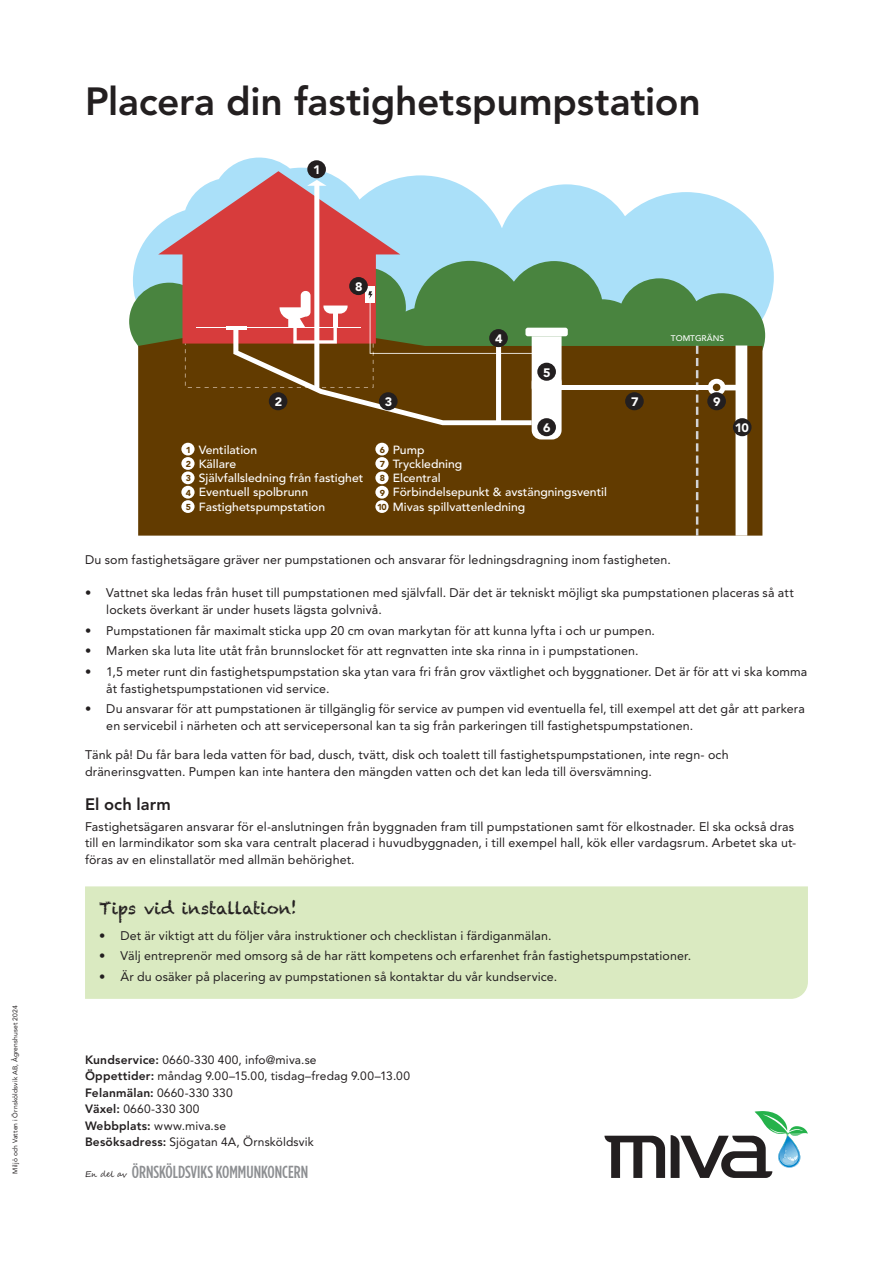
<style>
.page{position:relative;width:893px;height:1263px;background:#fff}
.page>*{position:absolute;margin:0;border:0;box-sizing:border-box;transform-origin:0 0}
.Rubrik_1{font:800 39px "Avenir LT Std";letter-spacing:-.005em;color:#231f20}
.t1{font:500 17.55px "Gotham Condensed";color:#8d8f92}
.Rubrik_2{font:16.5px "Chalkduster";letter-spacing:-.01em;color:#231f20}
.Rubrik_2-2{font:800 16.5px "Avenir LT Std";letter-spacing:.005em;color:#231f20}
.Brödtext__första_stycket{font:12.45px/16.5px "Avenir LT Std";letter-spacing:.01em;color:#231f20}
.t2{font:900 12.15px "Avenir LT Std";color:#fff}
.t3{font:12px/16.5px "Avenir LT Std";letter-spacing:.015em;color:#231f20}
.t4{font:500 11.85px/14.1px "Avenir LT Std";color:#fff}
.t5{font:900 8.7px/14.4px "Avenir LT Std";color:#623b00;text-align:justify}
.t6{font:500 8.1px "Avenir LT Std";color:#fff}
.t7{font:6.75px "Avenir LT Std";letter-spacing:.02em;color:#231f20}
.s1{font-weight:800}
.s2{font-family:"Segoe Script";font-weight:400;font-size:8.1px;color:#231f20}
</style>
<div class="page">
<svg style="left:604px;top:1136px;width:61px;height:42px"></svg>
<svg style="left:671px;top:1111px;width:137px;height:67px"></svg>
<svg style="left:136px;top:158px;width:638px;height:263px"></svg>
<svg style="left:129px;top:260px;width:636px;height:124px;background:#73aa89"></svg>
<div style="left:138px;top:338px;width:624px;height:198px;background:#623b00"></div>
<div style="left:525px;top:328px;width:43px;height:8px;background:#fff;border-radius:2px"></div>
<svg style="left:696px;top:346px;width:2px;height:190px"></svg>
<div style="left:562px;top:385px;width:150px;height:5px;background:#fff"></div>
<svg style="left:708px;top:345px;width:39px;height:191px"></svg>
<div style="left:532px;top:373px;width:30px;height:66px;background:#fff;border-radius:9px"></div>
<div style="left:537px;top:418px;width:19px;height:18px;background:#231f20;border-radius:50%"></div>
<div style="left:625px;top:392px;width:19px;height:18px;background:#231f20;border-radius:50%"></div>
<div style="left:707px;top:392px;width:19px;height:18px;background:#231f20;border-radius:50%"></div>
<div style="left:733px;top:418px;width:18px;height:18px;background:#231f20;border-radius:50%"></div>
<div style="left:307px;top:160px;width:19px;height:18px;background:#231f20;border-radius:50%"></div>
<div style="left:181px;top:443px;width:14px;height:12px;background:#fff;border-radius:50%"></div>
<div style="left:181px;top:457px;width:14px;height:13px;background:#fff;border-radius:50%"></div>
<div style="left:181px;top:471px;width:14px;height:13px;background:#fff;border-radius:50%"></div>
<div style="left:181px;top:486px;width:14px;height:13px;background:#fff;border-radius:50%"></div>
<div style="left:181px;top:500px;width:14px;height:13px;background:#fff;border-radius:50%"></div>
<div style="left:375px;top:443px;width:14px;height:12px;background:#fff;border-radius:50%"></div>
<div style="left:375px;top:457px;width:14px;height:13px;background:#fff;border-radius:50%"></div>
<div style="left:375px;top:471px;width:14px;height:13px;background:#fff;border-radius:50%"></div>
<div style="left:375px;top:486px;width:14px;height:13px;background:#fff;border-radius:50%"></div>
<div style="left:375px;top:500px;width:14px;height:13px;background:#fff;border-radius:50%"></div>
<svg style="left:233px;top:397px;width:299px;height:28px;background:#735220"></svg>
<svg style="left:158px;top:171px;width:404px;height:226px;background:#a28675"></svg>
<div style="left:379px;top:392px;width:19px;height:18px;background:#231f20;border-radius:50%"></div>
<div style="left:85px;top:886px;width:723px;height:113px;background:#daeac1"></div>
<p class="t7" style="left:11px;top:1174px;width:169px;rotate:-90deg">Miljö och Vatten i Örnsköldsvik AB, Ågrenshuset 2024</p>
<p class="Rubrik_1" style="left:85px;top:78px;width:617px">Placera din fastighetspumpstation</p>
<p class="t2" style="left:313px;top:163px;width:9px">1</p>
<p class="t2" style="left:275px;top:395px;width:9px">2</p>
<p class="t2" style="left:355px;top:279px;width:9px">8</p>
<p class="t2" style="left:385px;top:395px;width:9px">3</p>
<p class="t2" style="left:495px;top:331px;width:9px">4</p>
<p class="t2" style="left:543px;top:365px;width:9px">5</p>
<p class="t2" style="left:543px;top:420px;width:9px">6</p>
<p class="t4" style="left:199px;top:443px;width:166px">Ventilation<br>Källare<br>Självfallsledning från fastighet<br>Eventuell spolbrunn<br>Fastighetspumpstation</p>
<p class="t5" style="left:186px;top:442px;width:7px">1<br>2<br>3<br>4<br>5</p>
<p class="t4" style="left:393px;top:443px;width:216px">Pump<br>Tryckledning<br>Elcentral<br>Förbindelsepunkt &amp; avstängningsventil<br>Mivas spillvattenledning</p>
<p class="t5" style="left:377px;top:442px;width:11px;text-align:center">6<br>7<br>8<br>9<br>10</p>
<p class="t6" style="left:671px;top:333px;width:55px">TOMTGRÄNS</p>
<p class="t2" style="left:631px;top:395px;width:9px">7</p>
<p class="t2" style="left:713px;top:395px;width:9px">9</p>
<p class="t2" style="left:735px;top:420px;width:15px">10</p>
<p class="Brödtext__första_stycket" style="left:85px;top:552px;width:587px">Du som fastighetsägare gräver ner pumpstationen och ansvarar för ledningsdragning inom fastigheten.</p>
<p class="Brödtext__första_stycket" style="left:106px;top:585px;width:689px;text-indent:-21px">• Vattnet ska ledas från huset till pumpstationen med självfall. Där det är tekniskt möjligt ska pumpstationen placeras så att lockets överkant är under husets lägsta golvnivå.</p>
<p class="Brödtext__första_stycket" style="left:85px;top:622px;width:571px">• Pumpstationen får maximalt sticka upp 20 cm ovan markytan för att kunna lyfta i och ur pumpen.</p>
<p class="Brödtext__första_stycket" style="left:85px;top:643px;width:555px">• Marken ska luta lite utåt från brunnslocket för att regnvatten inte ska rinna in i pumpstationen.</p>
<p class="Brödtext__första_stycket" style="left:106px;top:664px;width:703px;text-indent:-21px">• 1,5 meter runt din fastighetspumpstation ska ytan vara fri från grov växtlighet och byggnationer. Det är för att vi ska komma åt fastighetspumpstationen vid service.</p>
<p class="Brödtext__första_stycket" style="left:106px;top:701px;width:700px;text-indent:-21px">• Du ansvarar för att pumpstationen är tillgänglig för service av pumpen vid eventuella fel, till exempel att det går att parkera en servicebil i närheten och att servicepersonal kan ta sig från parkeringen till fastighetspumpstationen.</p>
<p class="Brödtext__första_stycket" style="left:85px;top:747px;width:645px">Tänk på! Du får bara leda vatten för bad, dusch, tvätt, disk och toalett till fastighetspumpstationen, inte regn- och dränerinsgvatten. Pumpen kan inte hantera den mängden vatten och det kan leda till översvämning.</p>
<p class="Rubrik_2-2" style="left:85px;top:795px;width:87px">El och larm</p>
<p class="Brödtext__första_stycket" style="left:85px;top:818px;width:713px">Fastighetsägaren ansvarar för el-anslutningen från byggnaden fram till pumpstationen samt för elkostnader. El ska också dras till en larmindikator som ska vara centralt placerad i huvudbyggnaden, i till exempel hall, kök eller vardagsrum. Arbetet ska ut&shy;föras av en elinstallatör med allmän behörighet.</p>
<p class="Rubrik_2" style="left:99px;top:899px;width:199px">Tips vid installation!</p>
<p class="Brödtext__första_stycket" style="left:99px;top:927px;width:454px">• Det är viktigt att du följer våra instruktioner och checklistan i färdiganmälan.</p>
<p class="Brödtext__första_stycket" style="left:99px;top:948px;width:593px">• Välj entreprenör med omsorg så de har rätt kompetens och erfarenhet från fastighetspumpstationer.</p>
<p class="Brödtext__första_stycket" style="left:99px;top:968px;width:459px">• Är du osäker på placering av pumpstationen så kontaktar du vår kundservice.</p>
<p class="t3" style="left:85px;top:1052px;width:327px"><span class="s1">Kundservice:</span> 0660-330 400, info@miva.se<br><span class="s1">Öppettider:</span> måndag 9.00–15.00, tisdag–fredag 9.00–13.00<br><span class="s1">Felanmälan:</span> 0660-330 330<br><span class="s1">Växel:</span> 0660-330 300<br><span class="s1">Webbplats:</span> www.miva.se<br><span class="s1">Besöksadress:</span> Sjögatan 4A, Örnsköldsvik</p>
<h2 class="t1" style="left:85px;top:1161px;width:225px"><span class="s2">En del av</span> ÖRNSKÖLDSVIKS KOMMUNKONCERN</h2>
</div>
